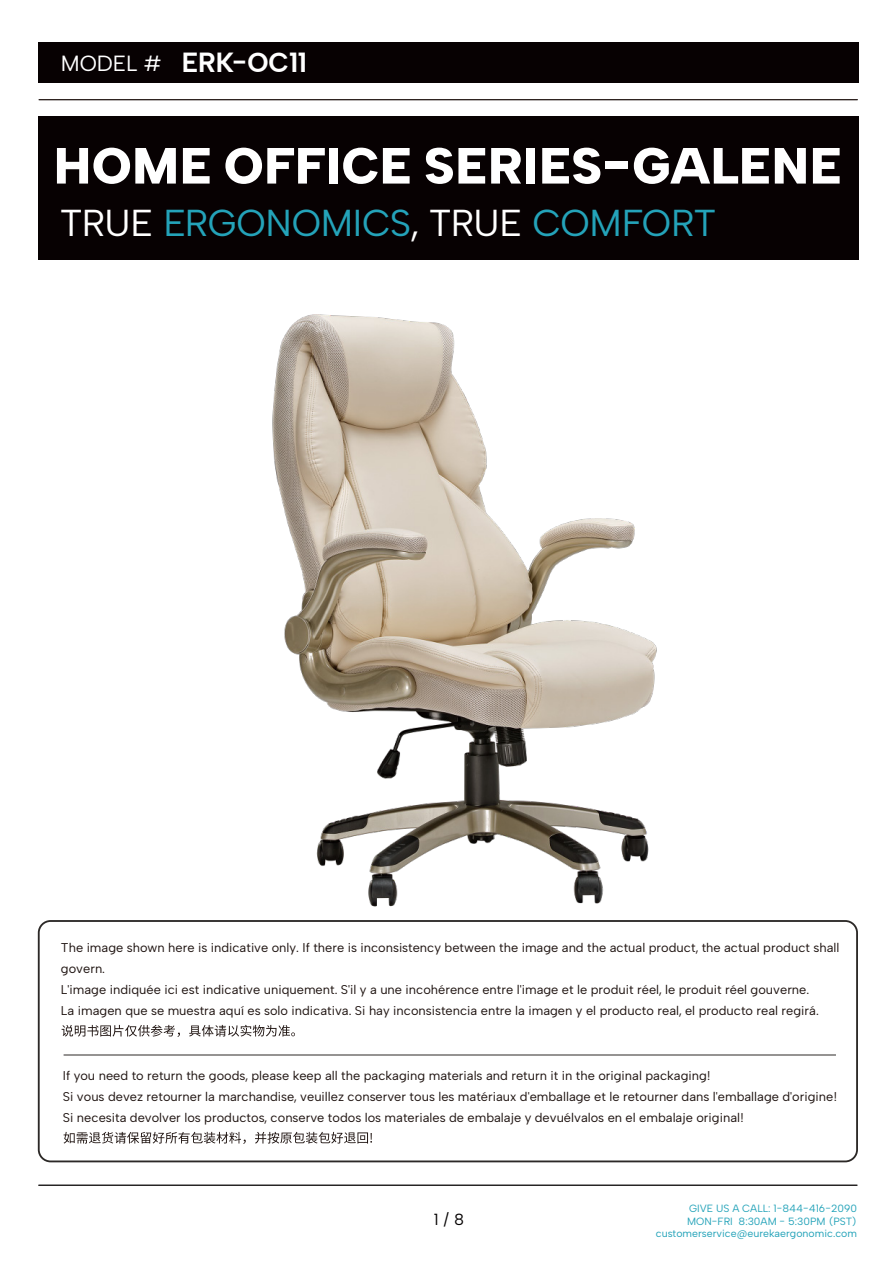
<style>
.page{position:relative;width:893px;height:1263px;background:#fff}
.page>*{position:absolute;margin:0;border:0;box-sizing:border-box;transform-origin:0 0}
.t1{font:900 50.85px "Albert Sans";letter-spacing:.02em;color:#fff}
.t2{font:37.5px "Albert Sans";letter-spacing:-.005em;color:#24a3b9}
.t3{font:700 27px "Albert Sans";color:#fff}
.t4{font:16.05px "Albert Sans";color:#040000}
.t5{font:12.75px/20.7px "Albert Sans";color:#201512}
.t6{font:10.5px/12.6px "Albert Sans";color:#24a3b9;text-align:right}
.s1{font-weight:400;font-size:21.9px}
.s2{color:#fff}
</style>
<div class="page">
<hr style="left:39px;top:99px;width:818px;height:1px;background:#211613">
<div style="left:38px;top:116px;width:820px;height:144px;background:#070102"></div>
<div style="left:38px;top:42px;width:820px;height:41px;background:#070102"></div>
<hr style="left:39px;top:1185px;width:818px;height:1px;background:#040000">
<svg style="left:64px;top:1132px;width:308px;height:12px"></svg>
<div style="left:38px;top:920px;width:820px;height:242px;border:2px solid #2c2927;border-radius:12px"></div>
<svg style="left:62px;top:1025px;width:233px;height:12px"></svg>
<hr style="left:64px;top:1055px;width:772px;height:1px;background:#2c2927">
<img style="left:253px;top:314px;width:425px;height:609px">
<h3 class="t3" style="left:61px;top:45px;width:248px"><span class="s1">MODEL #</span> ERK-OC11</h3>
<h1 class="t1" style="left:54px;top:133px;width:788px">HOME OFFICE SERIES-GALENE</h1>
<h2 class="t2" style="left:60px;top:199px;width:658px"><span class="s2">TRUE</span> ERGONOMICS<span class="s2">, TRUE</span> COMFORT</h2>
<p class="t5" style="left:61px;top:938px;width:780px">The image shown here is indicative only. If there is inconsistency between the image and the actual product, the actual product shall govern.<br>L'image indiquée ici est indicative uniquement. S'il y a une incohérence entre l'image et le produit réel, le produit réel gouverne.<br>La imagen que se muestra aquí es solo indicativa. Si hay inconsistencia entre la imagen y el producto real, el producto real regirá.</p>
<p class="t5" style="left:63px;top:1065px;width:775px">If you need to return the goods, please keep all the packaging materials and return it in the original packaging!<br>Si vous devez retourner la marchandise, veuillez conserver tous les matériaux d'emballage et le retourner dans l'emballage d'origine!<br>Si necesita devolver los productos, conserve todos los materiales de embalaje y devuélvalos en el embalaje original!</p>
<p class="t4" style="left:434px;top:1210px;width:32px">1 / 8</p>
<p class="t6" style="left:655px;top:1202px;width:203px">GIVE US A CALL: 1-844-416-2090<br>MON-FRI 8:30AM - 5:30PM (PST) customerservice@eurekaergonomic.com</p>
</div>
